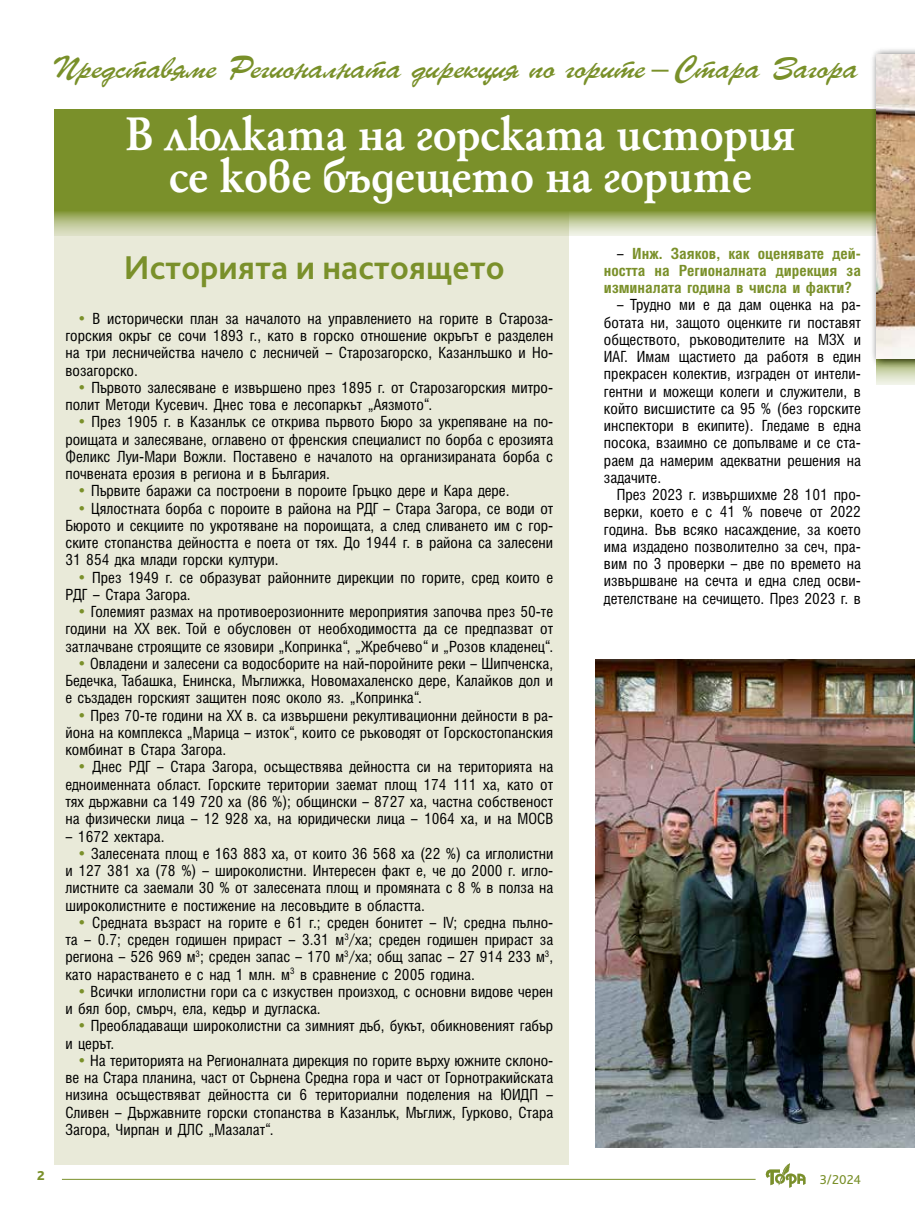
<style>
.page{position:relative;width:915px;height:1212px;background:#fff}
.page>*{position:absolute;margin:0;border:0;box-sizing:border-box;transform-origin:0 0}
.t1{font:700 51px/42px "HS Garamond Bg";letter-spacing:-.01em;color:#fff;text-align:center;scale:.96 1}
.t2{font:700 34.5px "Bliss Pro";color:#7a902a}
.t3{font:31.2px "Parsek Cyrillic";letter-spacing:-.02em;color:#799029;scale:1.05 1}
.t4{font:15.45px/17.2px "Hebar Condensed CYR";color:#000;text-align:justify}
.t5{font:700 15.45px/17.2px "Hebar Condensed CYR";color:#7a902a;text-align:justify}
.t6{font:13.5px "Bliss Pro";color:#7a902a}
.t7{font:800 13.5px "Bliss Pro";color:#7a902a}
.s1{font-family:"Georgia Pro";color:#7a902a}
.s2{font-weight:700;color:#7a902a}
.s3{font-size:15.6px}
.s4{font-weight:400;color:#000}
</style>
<div class="page">
<div style="left:54px;top:202px;width:514px;height:962px;background:#e9ead9"></div>
<img style="left:595px;top:659px;width:319px;height:488px">
<svg style="left:54px;top:109px;width:815px;height:127px;background:#879a3e"></svg>
<svg style="left:876px;top:368px;width:38px;height:17px"></svg>
<div style="left:869px;top:47px;width:45px;height:321px;background:#000;opacity:.75"></div>
<img style="left:876px;top:54px;width:38px;height:304px">
<hr style="left:62px;top:1179px;width:693px;height:1px;background:#7a902a">
<svg style="left:765px;top:1163px;width:40px;height:25px"></svg>
<h3 class="t3" style="left:51px;top:49px;width:770px">Представяме Регионалната дирекция по горите <span class="s1">–</span> Стара Загора</h3>
<h1 class="t1" style="left:125px;top:113px;width:699px">В люлката на горската история се кове бъдещето на горите</h1>
<h2 class="t2" style="left:124px;top:246px;width:382px">Историята и настоящето</h2>
<p class="t4" style="left:65px;top:310px;width:489px;text-indent:13px"><span class="s2">•</span> В исторически план за началото на управлението на горите в Староза&shy;горския окръг се сочи 1893 г., като в горско отношение окръгът е разделен на три лесничейства начело с лесничей – Старозагорско, Казанлъшко и Но&shy;возагорско.</p>
<p class="t4" style="left:65px;top:379px;width:489px;text-indent:13px"><span class="s2">•</span> Първото залесяване е извършено през 1895 г. от Старозагорския митро&shy;полит Методи Кусевич. Днес това е лесопаркът „Аязмото“.</p>
<p class="t4" style="left:65px;top:414px;width:489px;text-indent:13px"><span class="s2">•</span> През 1905 г. в Казанлък се открива първото Бюро за укрепяване на по&shy;роищата и залесяване, оглавено от френския специалист по борба с ерозията Феликс Луи-Мари Вожли. Поставено е началото на организираната борба с почвената ерозия в региона и в България.</p>
<p class="t4" style="left:78px;top:483px;width:433px"><span class="s2">•</span> Първите баражи са построени в пороите Гръцко дере и Кара дере.</p>
<p class="t4" style="left:65px;top:500px;width:489px;text-indent:13px"><span class="s2">•</span> Цялостната борба с пороите в района на РДГ – Стара Загора, се води от Бюрото и секциите по укротяване на пороищата, а след сливането им с гор&shy;ските стопанства дейността е поета от тях. До 1944 г. в района са залесени 31 854 дка млади горски култури.</p>
<p class="t4" style="left:65px;top:569px;width:489px;text-indent:13px"><span class="s2">•</span> През 1949 г. се образуват районните дирекции по горите, сред които е<br>РДГ <span class="s3">–</span> Стара Загора.</p>
<p class="t4" style="left:65px;top:603px;width:489px;text-indent:13px"><span class="s2">•</span> Големият размах на противоерозионните мероприятия започва през 50-те години на ХХ век. Той е обусловен от необходимостта да се предпазват от затлачване строящите се язовири „Копринка“, „Жребчево“ и „Розов кладенец“.</p>
<p class="t4" style="left:65px;top:655px;width:489px;text-indent:13px"><span class="s2">•</span> Овладени и залесени са водосборите на най-поройните реки – Шипченска, Бедечка, Табашка, Енинска, Мъглижка, Новомахаленско дере, Калайков дол и е създаден горският защитен пояс около яз. „Копринка“.</p>
<p class="t4" style="left:65px;top:707px;width:489px;text-indent:13px"><span class="s2">•</span> През 70-те години на ХХ в. са извършени рекултивационни дейности в ра&shy;йона на комплекса „Марица – изток“, които се ръководят от Горскостопанския комбинат в Стара Загора.</p>
<p class="t4" style="left:65px;top:759px;width:489px;text-indent:13px"><span class="s2">•</span> Днес РДГ – Стара Загора, осъществява дейността си на територията на едноименната област. Горските територии заемат площ 174 111 ха, като от тях държавни са 149 720 ха (86 %); общински – 8727 ха, частна собственост на физически лица – 12 928 ха, на юридически лица – 1064 ха, и на МОСВ</p>
<p class="t4" style="left:65px;top:828px;width:101px">– 1672 хектара.</p>
<p class="t4" style="left:65px;top:845px;width:489px;text-indent:13px"><span class="s2">•</span> Залесената площ е 163 883 ха, от които 36 568 ха (22 %) са иглолистни и 127 381 ха (78 %) – широколистни. Интересен факт е, че до 2000 г. игло&shy;листните са заемали 30 % от залесената площ и промяната с 8 % в полза на широколистните е постижение на лесовъдите в областта.</p>
<p class="t4" style="left:65px;top:914px;width:489px;text-indent:13px"><span class="s2">•</span> Средната възраст на горите е 61 г.; среден бонитет – IV; средна пълно&shy;та – 0.7; среден годишен прираст – 3.31 м<sup>3</sup>/ха; среден годишен прираст за региона – 526 969 м<sup>3</sup>; среден запас – 170 м<sup>3</sup>/ха; общ запас – 27 914 233 м<sup>3</sup>, като нарастването е с над 1 млн. м<sup>3</sup> в сравнение с 2005 година.</p>
<p class="t4" style="left:65px;top:983px;width:489px;text-indent:13px"><span class="s2">•</span> Всички иглолистни гори са с изкуствен произход, с основни видове черен и бял бор, смърч, ела, кедър и дугласка.</p>
<p class="t4" style="left:65px;top:1017px;width:489px;text-indent:13px"><span class="s2">•</span> Преобладаващи широколистни са зимният дъб, букът, обикновеният габър и церът.</p>
<p class="t4" style="left:65px;top:1052px;width:489px;text-indent:13px"><span class="s2">•</span> На територията на Регионалната дирекция по горите върху южните склоно&shy;ве на Стара планина, част от Сърнена Средна гора и част от Горнотракийската низина осъществяват дейността си 6 териториални поделения на ЮИДП – Сливен – Държавните горски стопанства в Казанлък, Мъглиж, Гурково, Стара Загора, Чирпан и ДЛС „Мазалат“.</p>
<p class="t5" style="left:603px;top:245px;width:258px;text-indent:13px"><span class="s4">–</span> Инж. Заяков, как оценявате дей&shy;ността на Регионалната дирекция за изминалата година в числа и факти?</p>
<p class="t4" style="left:603px;top:297px;width:258px;text-indent:13px">– Трудно ми е да дам оценка на ра&shy;ботата ни, защото оценките ги поставят обществото, ръководителите на МЗХ и ИАГ. Имам щастието да работя в един прекрасен колектив, изграден от интели&shy;гентни и можещи колеги и служители, в който висшистите са 95 % (без горските инспектори в екипите). Гледаме в една посока, взаимно се допълваме и се ста&shy;раем да намерим адекватни решения на задачите.</p>
<p class="t4" style="left:603px;top:486px;width:258px;text-indent:13px">През 2023 г. извършихме 28 101 про&shy;верки, което е с 41 % повече от 2022 година. Във всяко насаждение, за което има издадено позволително за сеч, пра&shy;вим по 3 проверки – две по времето на извършване на сечта и една след осви&shy;детелстване на сечището. През 2023 г. в</p>
<p class="t7" style="left:37px;top:1167px;width:9px">2</p>
<p class="t6" style="left:819px;top:1171px;width:43px">3/2024</p>
</div>
